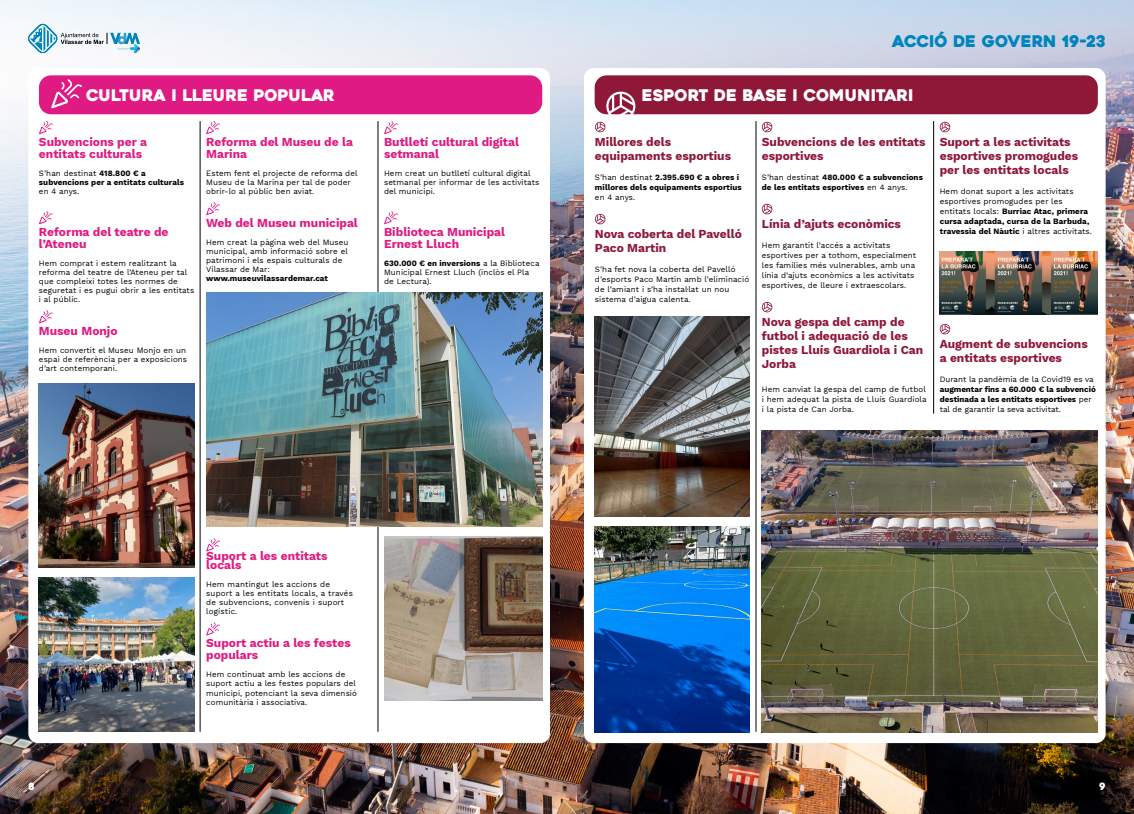
<style>
.page{position:relative;width:1134px;height:814px;background:#fff}
.page>*{position:absolute;margin:0;border:0;box-sizing:border-box;transform-origin:0 0}
.t1{font:16px "Heavitas";color:#fff}
.t2{font:16px "Heavitas";color:#0084bd}
.t3{font:700 12px/14px "Work Sans";color:#8f1838}
.t4{font:700 12px/12px "Work Sans";color:#e01a83}
.t5{font:10px "Heavitas";color:#fff}
.t6{font:8px/9px "Work Sans";letter-spacing:.01em;color:#000}
.t7{font:700 8px/10px "Work Sans";letter-spacing:.01em;color:#000}
.s1{font-weight:400}
.s2{font-weight:700}
</style>
<div class="page">
<img style="left:0;top:0;width:1134px;height:814px">
<svg style="left:27px;top:24px;width:113px;height:30px"></svg>
<div style="left:28px;top:68px;width:522px;height:675px;background:#fff;border-radius:10px"></div>
<div style="left:584px;top:68px;width:522px;height:675px;background:#fff;border-radius:10px"></div>
<svg style="left:39px;top:121px;width:14px;height:13px"></svg>
<svg style="left:39px;top:211px;width:14px;height:13px"></svg>
<svg style="left:39px;top:310px;width:14px;height:13px"></svg>
<svg style="left:595px;top:214px;width:10px;height:10px"></svg>
<svg style="left:206px;top:121px;width:14px;height:13px"></svg>
<svg style="left:206px;top:202px;width:14px;height:13px"></svg>
<svg style="left:206px;top:538px;width:14px;height:13px"></svg>
<svg style="left:206px;top:622px;width:14px;height:13px"></svg>
<svg style="left:762px;top:122px;width:10px;height:10px"></svg>
<svg style="left:762px;top:204px;width:10px;height:10px"></svg>
<svg style="left:762px;top:302px;width:10px;height:10px"></svg>
<svg style="left:384px;top:121px;width:14px;height:13px"></svg>
<svg style="left:384px;top:211px;width:14px;height:13px"></svg>
<svg style="left:940px;top:122px;width:10px;height:10px"></svg>
<svg style="left:940px;top:324px;width:10px;height:10px"></svg>
<hr style="left:200px;top:121px;width:1px;height:610px;background:#000">
<hr style="left:756px;top:121px;width:1px;height:610px;background:#000">
<hr style="left:378px;top:121px;width:1px;height:610px;background:#000">
<hr style="left:933px;top:121px;width:1px;height:292px;background:#000">
<div style="left:39px;top:75px;width:503px;height:39px;background:#e01a83;border-radius:12px"></div>
<div style="left:595px;top:75px;width:503px;height:39px;background:#8f1838;border-radius:12px"></div>
<img style="left:39px;top:384px;width:155px;height:183px">
<img style="left:384px;top:536px;width:158px;height:164px">
<img style="left:39px;top:577px;width:155px;height:154px">
<img style="left:206px;top:292px;width:336px;height:234px">
<img style="left:595px;top:316px;width:155px;height:201px">
<img style="left:940px;top:251px;width:157px;height:63px">
<img style="left:595px;top:526px;width:155px;height:206px">
<img style="left:762px;top:430px;width:336px;height:302px">
<svg style="left:51px;top:79px;width:31px;height:29px"></svg>
<svg style="left:595px;top:92px;width:40px;height:40px"></svg>
<h1 class="t2" style="left:892px;top:31px;width:215px">ACCIÓ DE GOVERN 19-23</h1>
<h1 class="t1" style="left:86px;top:85px;width:250px">CULTURA I LLEURE POPULAR</h1>
<h1 class="t1" style="left:642px;top:85px;width:273px">ESPORT DE BASE I COMUNITARI</h1>
<h2 class="t4" style="left:39px;top:136px;width:110px">Subvencions per a entitats culturals</h2>
<p class="t7" style="left:39px;top:169px;width:147px;line-height:9px"><span class="s1">S’han destinat</span> 418.800 € a subvencions per a entitats culturals</p>
<p class="t6" style="left:39px;top:187px;width:42px">en 4 anys.</p>
<h2 class="t4" style="left:39px;top:226px;width:131px">Reforma del teatre de l’Ateneu</h2>
<p class="t6" style="left:39px;top:259px;width:157px">Hem comprat i estem realitzant la reforma del teatre de l’Ateneu per tal que compleixi totes les normes de seguretat i es pugui obrir a les entitats i al públic.</p>
<h2 class="t4" style="left:39px;top:325px;width:80px">Museu Monjo</h2>
<p class="t6" style="left:39px;top:346px;width:150px">Hem convertit el Museu Monjo en un espai de referència per a exposicions d’art contemporani.</p>
<h2 class="t4" style="left:206px;top:136px;width:148px">Reforma del Museu de la<br>Marina</h2>
<p class="t6" style="left:206px;top:169px;width:153px">Estem fent el projecte de reforma del<br>Museu de la Marina per tal de poder obrir-lo al públic ben aviat.</p>
<h2 class="t4" style="left:206px;top:217px;width:153px">Web del Museu municipal</h2>
<p class="t6" style="left:206px;top:238px;width:144px">Hem creat la pàgina web del Museu municipal, amb informació sobre el patrimoni i els espais culturals de<br>Vilassar de Mar:</p>
<p class="t7" style="left:206px;top:273px;width:123px">www.museuvilassardemar.cat</p>
<h2 class="t4" style="left:384px;top:136px;width:137px">Butlletí cultural digital setmanal</h2>
<p class="t6" style="left:384px;top:169px;width:157px">Hem creat un butlletí cultural digital setmanal per informar de les activitats del municipi.</p>
<h2 class="t4" style="left:384px;top:226px;width:122px">Biblioteca Municipal<br>Ernest Lluch</h2>
<p class="t6" style="left:384px;top:259px;width:157px"><span class="s2">630.000 € en inversions</span> a la Biblioteca<br>Municipal Ernest Lluch (inclòs el Pla de Lectura).</p>
<h2 class="t3" style="left:595px;top:135px;width:138px">Millores dels equipaments esportius</h2>
<p class="t7" style="left:595px;top:172px;width:148px"><span class="s1">S’han destinat</span> 2.395.690 € a obres i millores dels equipaments esportius</p>
<p class="t6" style="left:595px;top:193px;width:42px">en 4 anys.</p>
<h2 class="t3" style="left:595px;top:227px;width:148px">Nova coberta del Pavelló<br>Paco Martin</h2>
<p class="t6" style="left:595px;top:264px;width:156px;line-height:10px">S’ha fet nova la coberta del Pavelló d’esports Paco Martin amb l’eliminació de l’amiant i s’ha instal·lat un nou sistema d’aigua calenta.</p>
<h2 class="t3" style="left:762px;top:135px;width:165px">Subvencions de les entitats esportives</h2>
<p class="t7" style="left:762px;top:172px;width:163px"><span class="s1">S’han destinat</span> 480.000 € a subvencions de les entitats esportives <span class="s1">en 4 anys.</span></p>
<h2 class="t3" style="left:762px;top:217px;width:141px">Línia d’ajuts econòmics</h2>
<p class="t6" style="left:762px;top:240px;width:156px;line-height:10px">Hem garantit l’accés a activitats esportives per a tothom, especialment les famílies més vulnerables, amb una línia d’ajuts econòmics a les activitats esportives, de lleure i extraescolars.</p>
<h2 class="t3" style="left:762px;top:315px;width:163px">Nova gespa del camp de futbol i adequació de les pistes Lluís Guardiola i Can<br>Jorba</h2>
<p class="t6" style="left:762px;top:384px;width:166px;line-height:10px;text-align:justify">Hem canviat la gespa del camp de futbol i hem adequat la pista de Lluís Guardiola i la pista de Can Jorba.</p>
<h2 class="t3" style="left:940px;top:135px;width:140px">Suport a les activitats esportives promogudes per les entitats locals</h2>
<p class="t6" style="left:940px;top:186px;width:154px;line-height:10px">Hem donat suport a les activitats esportives promogudes per les entitats locals: <span class="s2">Burriac Atac, primera cursa adaptada, cursa de la Barbuda, travessia del Nàutic</span> i altres activitats.</p>
<h2 class="t3" style="left:940px;top:337px;width:150px">Augment de subvencions a entitats esportives</h2>
<p class="t6" style="left:940px;top:375px;width:156px">Durant la pandèmia de la Covid19 es va</p>
<p class="t7" style="left:940px;top:384px;width:158px">augmentar fins a 60.000 € la subvenció destinada a les entitats esportives <span class="s1">per tal de garantir la seva activitat.</span></p>
<h2 class="t4" style="left:206px;top:551px;width:123px;line-height:9px">Suport a les entitats locals</h2>
<p class="t6" style="left:206px;top:580px;width:148px">Hem mantingut les accions de suport a les entitats locals, a través de subvencions, convenis i suport logístic.</p>
<h2 class="t4" style="left:206px;top:637px;width:146px">Suport actiu a les festes populars</h2>
<p class="t6" style="left:206px;top:670px;width:152px">Hem continuat amb les accions de suport actiu a les festes populars del municipi, potenciant la seva dimensió comunitària i associativa.</p>
<p class="t5" style="left:28px;top:780px;width:8px">8</p>
<p class="t5" style="left:1099px;top:780px;width:8px">9</p>
</div>
